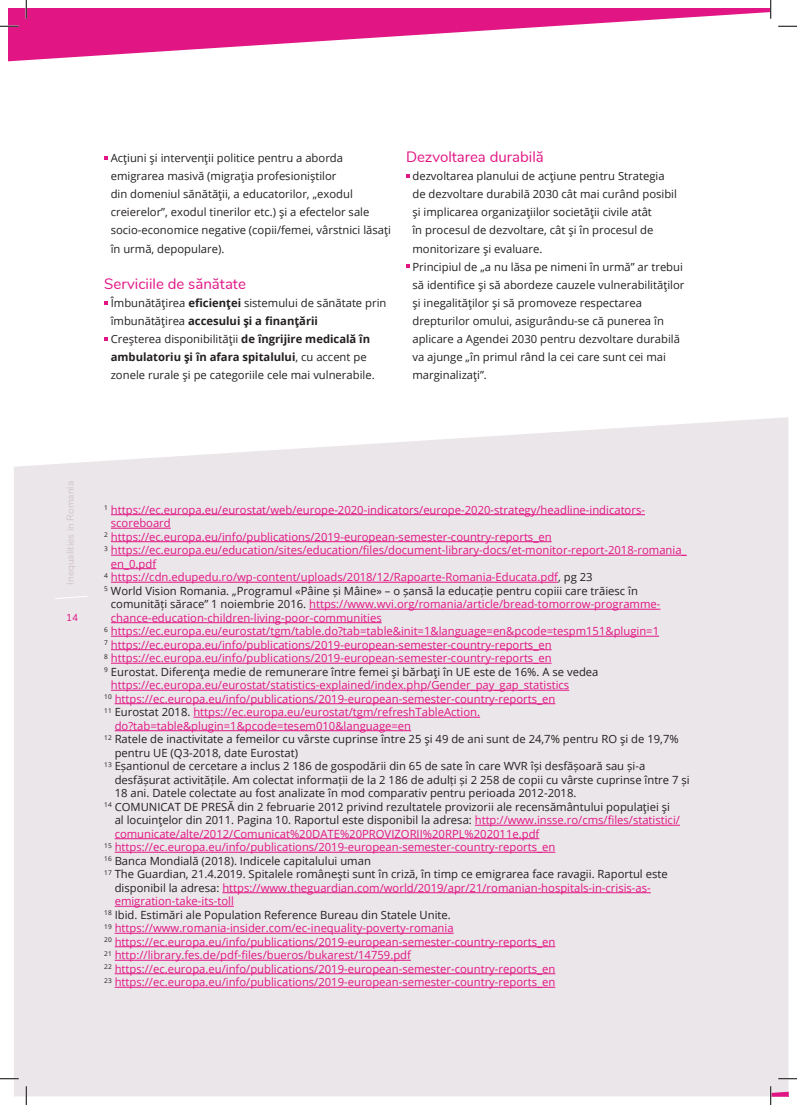
<style>
.page{position:relative;width:797px;height:1105px;background:#fff}
.page>*{position:absolute;margin:0;border:0;box-sizing:border-box;transform-origin:0 0}
.t1{font:15px "Nunito";color:#e11584}
.t2{font:11.25px/18.1px "Open Sans";color:#231f20}
.t3{font:11.25px "Open Sans";color:#e11584}
.t4{font:10px "Nunito";color:#cfc4cb}
.t5{font:10px "Nunito";color:#e11584}
.s1{font-weight:700}
.s2{color:#231f20}
.s3{color:#e11584}
</style>
<div class="page">
<svg style="left:9px;top:9px;width:761px;height:53px;fill:#e11584"></svg>
<div style="left:14px;top:417px;width:774px;height:679px;background:#ebe6e9"></div>
<hr style="left:111px;top:514px;width:534px;height:1px;background:#e11584">
<hr style="left:111px;top:528px;width:60px;height:1px;background:#e11584">
<hr style="left:111px;top:541px;width:440px;height:1px;background:#e11584">
<hr style="left:111px;top:555px;width:575px;height:1px;background:#e11584">
<hr style="left:111px;top:568px;width:45px;height:1px;background:#e11584">
<hr style="left:111px;top:582px;width:447px;height:1px;background:#e11584">
<hr style="left:309px;top:609px;width:351px;height:1px;background:#e11584">
<hr style="left:111px;top:622px;width:271px;height:1px;background:#e11584">
<hr style="left:111px;top:636px;width:548px;height:1px;background:#e11584">
<hr style="left:111px;top:649px;width:440px;height:1px;background:#e11584">
<hr style="left:111px;top:663px;width:440px;height:1px;background:#e11584">
<hr style="left:111px;top:690px;width:458px;height:1px;background:#e11584">
<hr style="left:115px;top:703px;width:440px;height:1px;background:#e11584">
<hr style="left:193px;top:717px;width:287px;height:1px;background:#e11584">
<hr style="left:115px;top:730px;width:296px;height:1px;background:#e11584">
<hr style="left:475px;top:825px;width:205px;height:1px;background:#e11584">
<hr style="left:115px;top:838px;width:424px;height:1px;background:#e11584">
<hr style="left:115px;top:852px;width:440px;height:1px;background:#e11584">
<hr style="left:222px;top:892px;width:429px;height:1px;background:#e11584">
<hr style="left:115px;top:906px;width:119px;height:1px;background:#e11584">
<hr style="left:115px;top:933px;width:338px;height:1px;background:#e11584">
<hr style="left:115px;top:946px;width:440px;height:1px;background:#e11584">
<hr style="left:115px;top:960px;width:296px;height:1px;background:#e11584">
<hr style="left:115px;top:973px;width:440px;height:1px;background:#e11584">
<hr style="left:115px;top:987px;width:440px;height:1px;background:#e11584">
<svg style="left:54px;top:595px;width:34px;height:4px"></svg>
<svg style="left:104px;top:156px;width:4px;height:3px"></svg>
<svg style="left:104px;top:301px;width:4px;height:3px"></svg>
<svg style="left:104px;top:337px;width:4px;height:4px"></svg>
<svg style="left:406px;top:174px;width:3px;height:4px"></svg>
<svg style="left:0;top:25px;width:19px;height:2px"></svg>
<svg style="left:778px;top:25px;width:19px;height:2px"></svg>
<svg style="left:0;top:1078px;width:19px;height:1px"></svg>
<svg style="left:25px;top:0;width:2px;height:19px"></svg>
<svg style="left:25px;top:1086px;width:2px;height:19px"></svg>
<svg style="left:770px;top:0;width:1px;height:19px"></svg>
<svg style="left:770px;top:1041px;width:27px;height:64px"></svg>
<p class="t2" style="left:111px;top:148px;width:282px">Acțiuni și intervenții politice pentru a aborda emigrarea masivă (migrația profesioniștilor<br>din domeniul sănătății, a educatorilor, „exodul creierelor”, exodul tinerilor etc.) și a efectelor sale socio-economice negative (copii/femei, vârstnici lăsați în urmă, depopulare).</p>
<h1 class="t1" style="left:104px;top:273px;width:143px">Serviciile de sănătate</h1>
<p class="t2" style="left:111px;top:293px;width:277px">Îmbunătățirea <span class="s1">eficienței</span> sistemului de sănătate prin îmbunătățirea <span class="s1">accesului și a finanțării<br></span>Creșterea disponibilității <span class="s1">de îngrijire medicală în ambulatoriu și în afara spitalului</span>, cu accent pe zonele rurale și pe categoriile cele mai vulnerabile.</p>
<h1 class="t1" style="left:406px;top:146px;width:139px">Dezvoltarea durabilă</h1>
<p class="t2" style="left:412px;top:167px;width:273px">dezvoltarea planului de acțiune pentru Strategia<br>de dezvoltare durabilă 2030 cât mai curând posibil și implicarea organizațiilor societății civile atât<br>în procesul de dezvoltare, cât și în procesul de monitorizare și evaluare.<br>Principiul de „a nu lăsa pe nimeni în urmă” ar trebui să identifice și să abordeze cauzele vulnerabilităților și inegalităților și să promoveze respectarea drepturilor omului, asigurându-se că punerea în aplicare a Agendei 2030 pentru dezvoltare durabilă va ajunge „în primul rând la cei care sunt cei mai marginalizați”.</p>
<p class="t4" style="left:63px;top:571px;width:98px;rotate:-90deg">galitățile din România</p>
<p class="t4" style="left:63px;top:584px;width:105px;rotate:-90deg">Inequalities in Romania</p>
<p class="t5" style="left:66px;top:610px;width:13px">14</p>
<p class="t3" style="left:104px;top:502px;width:542px"><sup>1</sup> https://ec.europa.eu/eurostat/web/europe-2020-indicators/europe-2020-strategy/headline-indicators-</p>
<p class="t3" style="left:111px;top:516px;width:61px">scoreboard</p>
<p class="t3" style="left:104px;top:529px;width:449px"><sup>2</sup> https://ec.europa.eu/info/publications/2019-european-semester-country-reports_en</p>
<p class="t3" style="left:104px;top:543px;width:584px"><sup>3</sup> https://ec.europa.eu/education/sites/education/files/document-library-docs/et-monitor-report-2018-romania_</p>
<p class="t3" style="left:111px;top:556px;width:47px">en_0.pdf</p>
<p class="t3" style="left:104px;top:570px;width:490px"><sup>4</sup> https://cdn.edupedu.ro/wp-content/uploads/2018/12/Rapoarte-Romania-Educata.pdf<span class="s2">, pg 23</span></p>
<p class="t2" style="left:104px;top:581px;width:535px"><sup>5</sup> World Vision Romania. „Programul «Pâine și Mâine» – o șansă la educație pentru copiii care trăiesc în</p>
<p class="t3" style="left:111px;top:597px;width:551px"><span class="s2">comunități sărace” 1 noiembrie 2016.</span> https://www.wvi.org/romania/article/bread-tomorrow-programme-</p>
<p class="t3" style="left:111px;top:610px;width:272px">chance-education-children-living-poor-communities</p>
<p class="t3" style="left:104px;top:624px;width:556px"><sup>6</sup> https://ec.europa.eu/eurostat/tgm/table.do?tab=table&amp;init=1&amp;language=en&amp;pcode=tespm151&amp;plugin=1</p>
<p class="t3" style="left:104px;top:637px;width:449px"><sup>7</sup> https://ec.europa.eu/info/publications/2019-european-semester-country-reports_en</p>
<p class="t3" style="left:104px;top:651px;width:449px"><sup>8</sup> https://ec.europa.eu/info/publications/2019-european-semester-country-reports_en</p>
<p class="t2" style="left:104px;top:662px;width:496px"><sup>9</sup> Eurostat. Diferența medie de remunerare între femei și bărbați în UE este de 16%. A se vedea</p>
<p class="t3" style="left:111px;top:678px;width:460px">https://ec.europa.eu/eurostat/statistics-explained/index.php/Gender_pay_gap_statistics</p>
<p class="t3" style="left:104px;top:691px;width:452px"><sup>10</sup> https://ec.europa.eu/info/publications/2019-european-semester-country-reports_en</p>
<p class="t3" style="left:104px;top:705px;width:377px"><sup>11</sup> <span class="s2">Eurostat 2018.</span> https://ec.europa.eu/eurostat/tgm/refreshTableAction.</p>
<p class="t3" style="left:115px;top:718px;width:298px">do?tab=table&amp;plugin=1&amp;pcode=tesem010&amp;language=en</p>
<p class="t2" style="left:104px;top:730px;width:576px"><sup>12</sup> Ratele de inactivitate a femeilor cu vârste cuprinse între 25 și 49 de ani sunt de 24,7% pentru RO și de 19,7%</p>
<p class="t2" style="left:115px;top:743px;width:185px">pentru UE (Q3-2018, date Eurostat)</p>
<p class="t2" style="left:104px;top:757px;width:542px"><sup>13</sup> Eșantionul de cercetare a inclus 2 186 de gospodării din 65 de sate în care WVR își desfășoară sau și-a</p>
<p class="t2" style="left:115px;top:770px;width:576px">desfășurat activitățile. Am colectat informații de la 2 186 de adulți și 2 258 de copii cu vârste cuprinse între 7 și</p>
<p class="t2" style="left:115px;top:784px;width:463px">18 ani. Datele colectate au fost analizate în mod comparativ pentru perioada 2012-2018.</p>
<p class="t2" style="left:104px;top:797px;width:567px"><sup>14</sup> COMUNICAT DE PRESĂ din 2 februarie 2012 privind rezultatele provizorii ale recensământului populației și</p>
<p class="t2" style="left:115px;top:811px;width:567px">al locuințelor din 2011. Pagina 10. Raportul este disponibil la adresa: <span class="s3">http://www.insse.ro/cms/files/statistici/</span></p>
<p class="t3" style="left:115px;top:826px;width:426px">comunicate/alte/2012/Comunicat%20DATE%20PROVIZORII%20RPL%202011e.pdf</p>
<p class="t3" style="left:104px;top:840px;width:452px"><sup>15</sup> https://ec.europa.eu/info/publications/2019-european-semester-country-reports_en</p>
<p class="t2" style="left:104px;top:851px;width:268px"><sup>16</sup> Banca Mondială (2018). Indicele capitalului uman</p>
<p class="t2" style="left:104px;top:865px;width:565px"><sup>17</sup> The Guardian, 21.4.2019. Spitalele românești sunt în criză, în timp ce emigrarea face ravagii. Raportul este</p>
<p class="t3" style="left:115px;top:880px;width:537px"><span class="s2">disponibil la adresa:</span> https://www.theguardian.com/world/2019/apr/21/romanian-hospitals-in-crisis-as-</p>
<p class="t3" style="left:115px;top:894px;width:121px">emigration-take-its-toll</p>
<p class="t2" style="left:104px;top:905px;width:348px"><sup>18</sup> Ibid. Estimări ale Population Reference Bureau din Statele Unite.</p>
<p class="t3" style="left:104px;top:921px;width:351px"><sup>19</sup> https://www.romania-insider.com/ec-inequality-poverty-romania</p>
<p class="t3" style="left:104px;top:934px;width:452px"><sup>20</sup> https://ec.europa.eu/info/publications/2019-european-semester-country-reports_en</p>
<p class="t3" style="left:104px;top:948px;width:308px"><sup>21</sup> http://library.fes.de/pdf-files/bueros/bukarest/14759.pdf</p>
<p class="t3" style="left:104px;top:961px;width:452px"><sup>22</sup> https://ec.europa.eu/info/publications/2019-european-semester-country-reports_en</p>
<p class="t3" style="left:104px;top:975px;width:452px"><sup>23</sup> https://ec.europa.eu/info/publications/2019-european-semester-country-reports_en</p>
</div>
